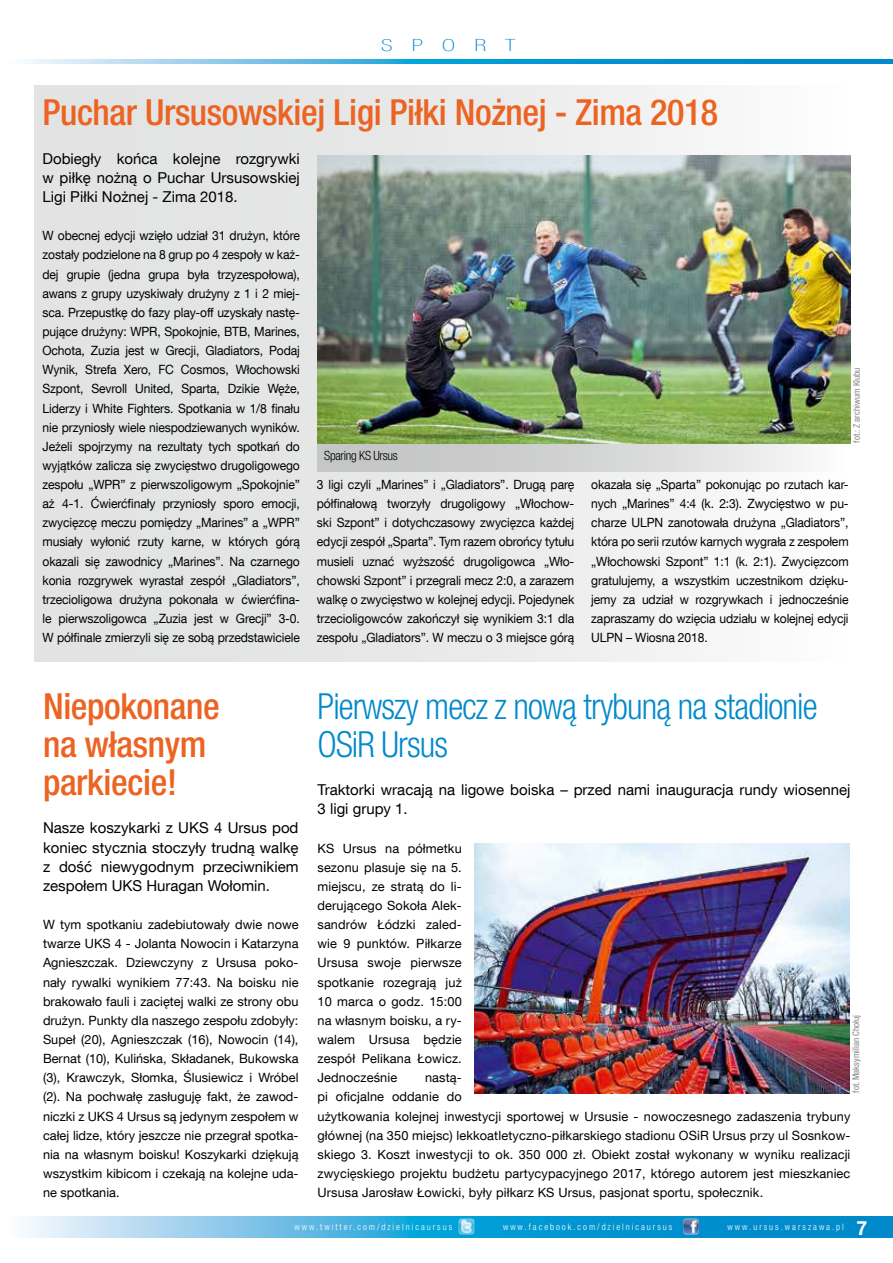
<style>
.page{position:relative;width:893px;height:1263px;background:#fff}
.page>*{position:absolute;margin:0;border:0;box-sizing:border-box;transform-origin:0 0}
.t1{font:500 condensed 36px/38.2px "Helvetica Neue LT Com";letter-spacing:-.01em;color:#ec6322}
.t2{font:300 condensed 36px/38.2px "Helvetica Neue LT Com";letter-spacing:-.025em;color:#008acb}
.t3{font:100 condensed 16.8px "Helvetica Neue LT Com";letter-spacing:.8em;color:#008acb;scale:1.43 1}
.t4{font:15px/19.2px "Helvetica Neue LT Com";color:#000;text-align:justify}
.t5{font:12.75px/19.2px "Helvetica Neue LT Com";letter-spacing:.01em;color:#000;text-align:justify;scale:.95 1}
.t6{font:12.75px/19.2px "Helvetica Neue LT Com";letter-spacing:.01em;color:#000;text-align:justify}
.t7{font:300 condensed 12.75px "Helvetica Neue LT Com";letter-spacing:-.025em;color:#000}
.t8{font:300 condensed 9px "Helvetica Neue LT Com";letter-spacing:.22em;color:#fff}
.t9{font:condensed 9px "Helvetica Neue LT Com";color:#848484}
.s1{font-weight:700;font-stretch:normal;font-size:19.5px}
</style>
<div class="page">
<svg style="left:26px;top:1216px;width:867px;height:21px;background:#40addc"></svg>
<svg style="left:26px;top:60px;width:867px;height:4px;background:#3eacdc"></svg>
<img style="left:458px;top:1218px;width:16px;height:16px">
<img style="left:683px;top:1218px;width:16px;height:16px">
<div style="left:34px;top:86px;width:823px;height:576px;background:linear-gradient(to right,#dededf,#f9f9f9)"></div>
<img style="left:317px;top:156px;width:533px;height:289px">
<img style="left:475px;top:844px;width:374px;height:250px">
<div style="left:317px;top:445px;width:533px;height:26px;background:linear-gradient(to right,#bbbcbc,#f5f5f5)"></div>
<h2 class="t3" style="left:381px;top:36px;width:95px">SPORT</h2>
<h1 class="t1" style="left:43px;top:93px;width:677px">Puchar Ursusowskiej Ligi Piłki Nożnej - Zima 2018</h1>
<p class="t4" style="left:43px;top:148px;width:259px">Dobiegły końca kolejne rozgrywki w piłkę nożną o Puchar Ursusowskiej Ligi Piłki Nożnej - Zima 2018.</p>
<p class="t5" style="left:43px;top:226px;width:272px">W obecnej edycji wzięło udział 31 drużyn, które zostały podzielone na 8 grup po 4 zespoły w każ&shy;dej grupie (jedna grupa była trzyzespołowa), awans z grupy uzyskiwały drużyny z 1 i 2 miej&shy;sca. Przepustkę do fazy play-off uzyskały nastę&shy;pujące drużyny: WPR, Spokojnie, BTB, Marines, Ochota, Zuzia jest w Grecji, Gladiators, Podaj Wynik, Strefa Xero, FC Cosmos, Włochowski Szpont, Sevroll United, Sparta, Dzikie Węże, Liderzy i White Fighters. Spotkania w 1/8 finału nie przyniosły wiele niespodziewanych wyników.<br>Jeżeli spojrzymy na rezultaty tych spotkań do wyjątków zalicza się zwycięstwo drugoligowego zespołu „WPR” z pierwszoligowym „Spokojnie” aż 4-1. Ćwierćfinały przyniosły sporo emocji, zwycięzcę meczu pomiędzy „Marines” a „WPR” musiały wyłonić rzuty karne, w których górą okazali się zawodnicy „Marines”. Na czarnego konia rozgrywek wyrastał zespół „Gladiators”, trzecioligowa drużyna pokonała w ćwierćfina&shy;le pierwszoligowca „Zuzia jest w Grecji” 3-0.<br>W półfinale zmierzyli się ze sobą przedstawiciele</p>
<p class="t9" style="left:851px;top:443px;width:77px;rotate:-90deg">fot.: Z archiwum Klubu</p>
<p class="t7" style="left:324px;top:448px;width:75px">Sparing KS Ursus</p>
<p class="t5" style="left:317px;top:475px;width:272px">3 ligi czyli „Marines” i „Gladiators”. Drugą parę półfinałową tworzyły drugoligowy „Włochow&shy;ski Szpont” i dotychczasowy zwycięzca każdej edycji zespół „Sparta”. Tym razem obrońcy tytułu musieli uznać wyższość drugoligowca „Wło&shy;chowski Szpont” i przegrali mecz 2:0, a zarazem walkę o zwycięstwo w kolejnej edycji. Pojedynek trzecioligowców zakończył się wynikiem 3:1 dla zespołu „Gladiators”. W meczu o 3 miejsce górą</p>
<p class="t5" style="left:591px;top:475px;width:272px">okazała się „Sparta” pokonując po rzutach kar&shy;nych „Marines” 4:4 (k. 2:3). Zwycięstwo w pu&shy;charze ULPN zanotowała drużyna „Gladiators”, która po serii rzutów karnych wygrała z zespołem „Włochowski Szpont” 1:1 (k. 2:1). Zwycięzcom gratulujemy, a wszystkim uczestnikom dzięku&shy;jemy za udział w rozgrywkach i jednocześnie zapraszamy do wzięcia udziału w kolejnej edycji ULPN – Wiosna 2018.</p>
<h1 class="t1" style="left:43px;top:686px;width:178px">Niepokonane na własnym parkiecie!</h1>
<p class="t4" style="left:43px;top:818px;width:257px">Nasze koszykarki z UKS 4 Ursus pod koniec stycznia stoczyły trudną walkę z dość niewygodnym przeciwnikiem zespołem UKS Huragan Wołomin.</p>
<p class="t6" style="left:43px;top:915px;width:257px">W tym spotkaniu zadebiutowały dwie nowe twarze UKS 4 - Jolanta Nowocin i Katarzyna Agnieszczak. Dziewczyny z Ursusa poko&shy;nały rywalki wynikiem 77:43. Na boisku nie brakowało fauli i zaciętej walki ze strony obu drużyn. Punkty dla naszego zespołu zdobyły:<br>Supeł (20), Agnieszczak (16), Nowocin (14), Bernat (10), Kulińska, Składanek, Bukowska (3), Krawczyk, Słomka, Ślusiewicz i Wróbel (2). Na pochwałę zasługuję fakt, że zawod&shy;niczki z UKS 4 Ursus są jedynym zespołem w całej lidze, który jeszcze nie przegrał spotka&shy;nia na własnym boisku! Koszykarki dziękują wszystkim kibicom i czekają na kolejne uda&shy;ne spotkania.</p>
<h1 class="t2" style="left:317px;top:687px;width:502px">Pierwszy mecz z nową trybuną na stadionie<br>OSiR Ursus</h1>
<p class="t4" style="left:317px;top:780px;width:534px">Traktorki wracają na ligowe boiska – przed nami inauguracja rundy wiosennej<br>3 ligi grupy 1.</p>
<p class="t6" style="left:317px;top:838px;width:146px">KS Ursus na półmetku sezonu plasuje się na 5. miejscu, ze stratą do li&shy;derującego Sokoła Alek&shy;sandrów Łódzki zaled&shy;wie 9 punktów. Piłkarze Ursusa swoje pierwsze spotkanie rozegrają już 10 marca o godz. 15:00 na własnym boisku, a ry&shy;walem Ursusa będzie zespół Pelikana Łowicz.<br>Jednocześnie</p>
<p class="t9" style="left:850px;top:1092px;width:79px;rotate:-90deg">fot. Maksymilian Chołuj</p>
<p class="t6" style="left:317px;top:1068px;width:534px;text-align:left;text-indent:108px">nastą-<br>pi oficjalne oddanie do<br>użytkowania kolejnej inwestycji sportowej w Ursusie - nowoczesnego zadaszenia trybuny głównej (na 350 miejsc) lekkoatletyczno-piłkarskiego stadionu OSiR Ursus przy ul Sosnkow&shy;skiego 3. Koszt inwestycji to ok. 350 000 zł. Obiekt został wykonany w wyniku realizacji zwycięskiego projektu budżetu partycypacyjnego 2017, którego autorem jest mieszkaniec Ursusa Jarosław Łowicki, były piłkarz KS Ursus, pasjonat sportu, społecznik.</p>
<p class="t8" style="left:295px;top:1222px;width:159px">www.twitter.com/dzielnicaursus</p>
<p class="t8" style="left:503px;top:1222px;width:171px">www.facebook.com/dzielnicaursus</p>
<p class="t8" style="left:728px;top:1221px;width:141px">www.ursus.warszawa.pl <span class="s1">7</span></p>
</div>
